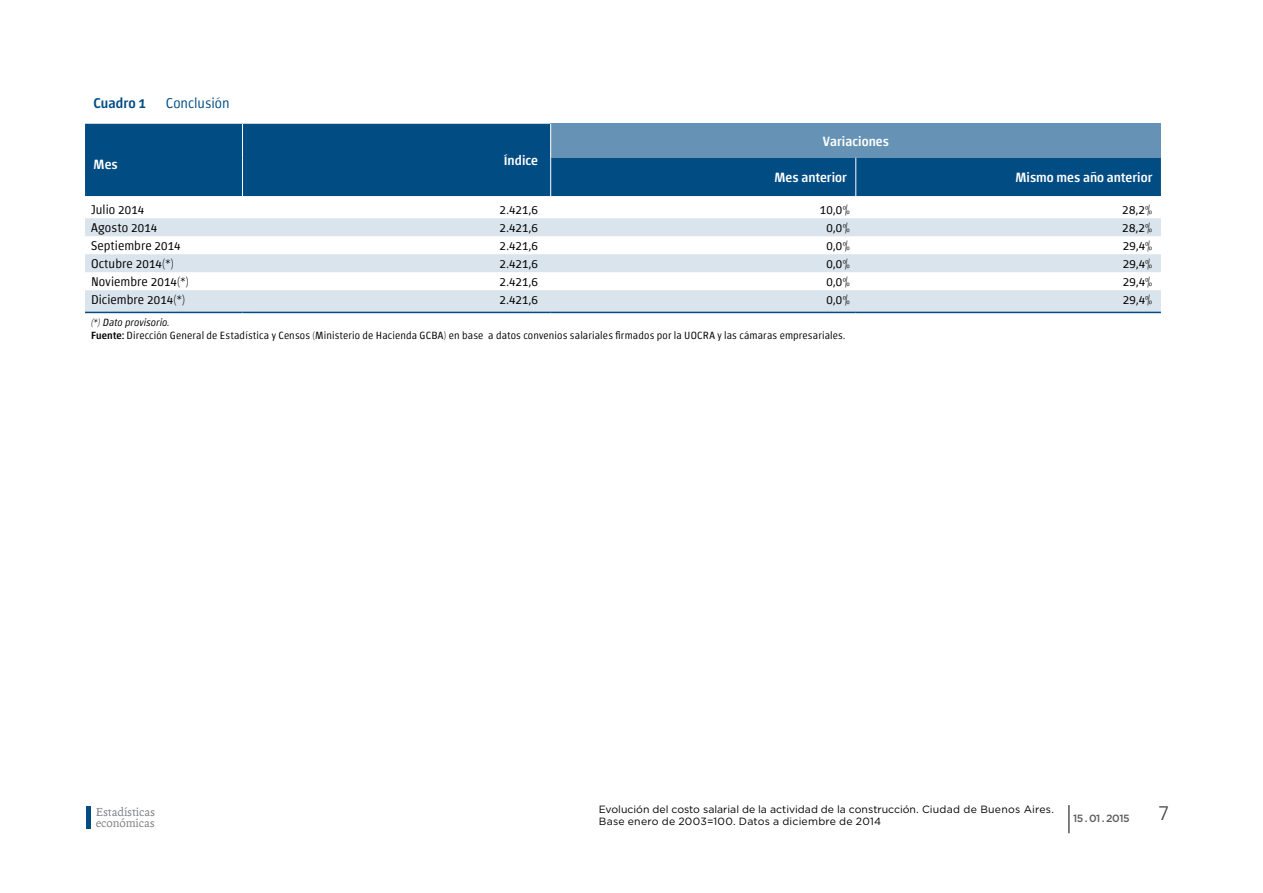
<style>
.page{position:relative;width:1263px;height:893px;background:#fff}
.page>*{position:absolute;margin:0;border:0;box-sizing:border-box;transform-origin:0 0}
.t1{font:300 19.5px "Zurich BT";color:#414042}
.t2{font:300 14.25px "Chaco";color:#004c83}
.t3{font:500 14.25px "Chaco";color:#004c83}
.t4{font:500 13.5px "Chaco";letter-spacing:.005em;color:#fff}
.t5{font:300 12.75px "Chaco";letter-spacing:.015em;color:#000}
.t6{font:12.6px "Andralis ND Os F";color:#808285}
.t7{font:300 10.5px/12.6px "Chaco";letter-spacing:.015em;color:#000}
.t8{font:10.5px/12px "Gotham";letter-spacing:.005em;color:#000}
.t9{font:500 10.5px "Gotham";letter-spacing:-.04em;color:#5a5b5d}
.s1{font-style:italic}
.s2{font-weight:500}
</style>
<div class="page">
<div style="left:85px;top:124px;width:1076px;height:72px;background:#004c83"></div>
<div style="left:551px;top:124px;width:610px;height:34px;background:#6693b5"></div>
<svg style="left:85px;top:218px;width:1076px;height:94px;fill:#d9e4ec"></svg>
<hr style="left:85px;top:312px;width:157px;height:1px;background:#004c83">
<hr style="left:242px;top:312px;width:309px;height:1px;background:#004c83">
<hr style="left:551px;top:312px;width:305px;height:1px;background:#004c83">
<hr style="left:856px;top:312px;width:305px;height:1px;background:#004c83">
<hr style="left:855px;top:158px;width:1px;height:38px;background:#fff">
<hr style="left:242px;top:124px;width:1px;height:34px;background:#fff">
<hr style="left:550px;top:124px;width:1px;height:34px;background:#fff">
<hr style="left:242px;top:158px;width:1px;height:38px;background:#fff">
<hr style="left:550px;top:158px;width:1px;height:38px;background:#fff">
<div style="left:86px;top:806px;width:5px;height:23px;background:#004c83"></div>
<svg style="left:1068px;top:805px;width:1px;height:28px"></svg>
<p class="t3" style="left:94px;top:97px;width:54px">Cuadro 1</p>
<p class="t2" style="left:166px;top:97px;width:65px">Conclusión</p>
<p class="t4" style="left:94px;top:158px;width:26px">Mes</p>
<p class="t4" style="left:504px;top:154px;width:36px">Índice</p>
<p class="t4" style="left:823px;top:135px;width:68px">Variaciones</p>
<p class="t4" style="left:774px;top:171px;width:74px">Mes anterior</p>
<p class="t4" style="left:1015px;top:171px;width:138px">Mismo mes año anterior</p>
<p class="t5" style="left:91px;top:204px;width:55px">Julio 2014</p>
<p class="t5" style="left:500px;top:204px;width:40px">2.421,6</p>
<p class="t5" style="left:820px;top:204px;width:31px">10,0%</p>
<p class="t5" style="left:1122px;top:204px;width:32px">28,2%</p>
<p class="t5" style="left:91px;top:222px;width:68px">Agosto 2014</p>
<p class="t5" style="left:500px;top:222px;width:40px">2.421,6</p>
<p class="t5" style="left:826px;top:222px;width:25px">0,0%</p>
<p class="t5" style="left:1122px;top:222px;width:32px">28,2%</p>
<p class="t5" style="left:91px;top:240px;width:91px">Septiembre 2014</p>
<p class="t5" style="left:500px;top:240px;width:40px">2.421,6</p>
<p class="t5" style="left:826px;top:240px;width:25px">0,0%</p>
<p class="t5" style="left:1123px;top:240px;width:31px">29,4%</p>
<p class="t5" style="left:91px;top:258px;width:84px">Octubre 2014(*)</p>
<p class="t5" style="left:500px;top:258px;width:40px">2.421,6</p>
<p class="t5" style="left:826px;top:258px;width:25px">0,0%</p>
<p class="t5" style="left:1123px;top:258px;width:31px">29,4%</p>
<p class="t5" style="left:91px;top:276px;width:99px">Noviembre 2014(*)</p>
<p class="t5" style="left:500px;top:276px;width:40px">2.421,6</p>
<p class="t5" style="left:826px;top:276px;width:25px">0,0%</p>
<p class="t5" style="left:1123px;top:276px;width:31px">29,4%</p>
<p class="t5" style="left:91px;top:294px;width:96px">Diciembre 2014(*)</p>
<p class="t5" style="left:500px;top:294px;width:40px">2.421,6</p>
<p class="t5" style="left:826px;top:294px;width:25px">0,0%</p>
<p class="t5" style="left:1123px;top:294px;width:31px">29,4%</p>
<p class="t7" style="left:91px;top:317px;width:756px"><span class="s1">(*) Dato provisorio.<br></span><span class="s2">Fuente:</span> Dirección General de Estadística y Censos (Ministerio de Hacienda GCBA) en base a datos convenios salariales firmados por la UOCRA y las cámaras empresariales.</p>
<p class="t8" style="left:599px;top:803px;width:457px">Evolución del costo salarial de la actividad de la construcción. Ciudad de Buenos Aires.<br>Base enero de 2003=100. Datos a diciembre de 2014</p>
<p class="t6" style="left:96px;top:805px;width:61px">Estadísticas</p>
<h1 class="t1" style="left:1159px;top:801px;width:12px">7</h1>
<p class="t6" style="left:96px;top:816px;width:61px">económicas</p>
<p class="t9" style="left:1073px;top:811px;width:58px">15 . 01 . 2015</p>
</div>
